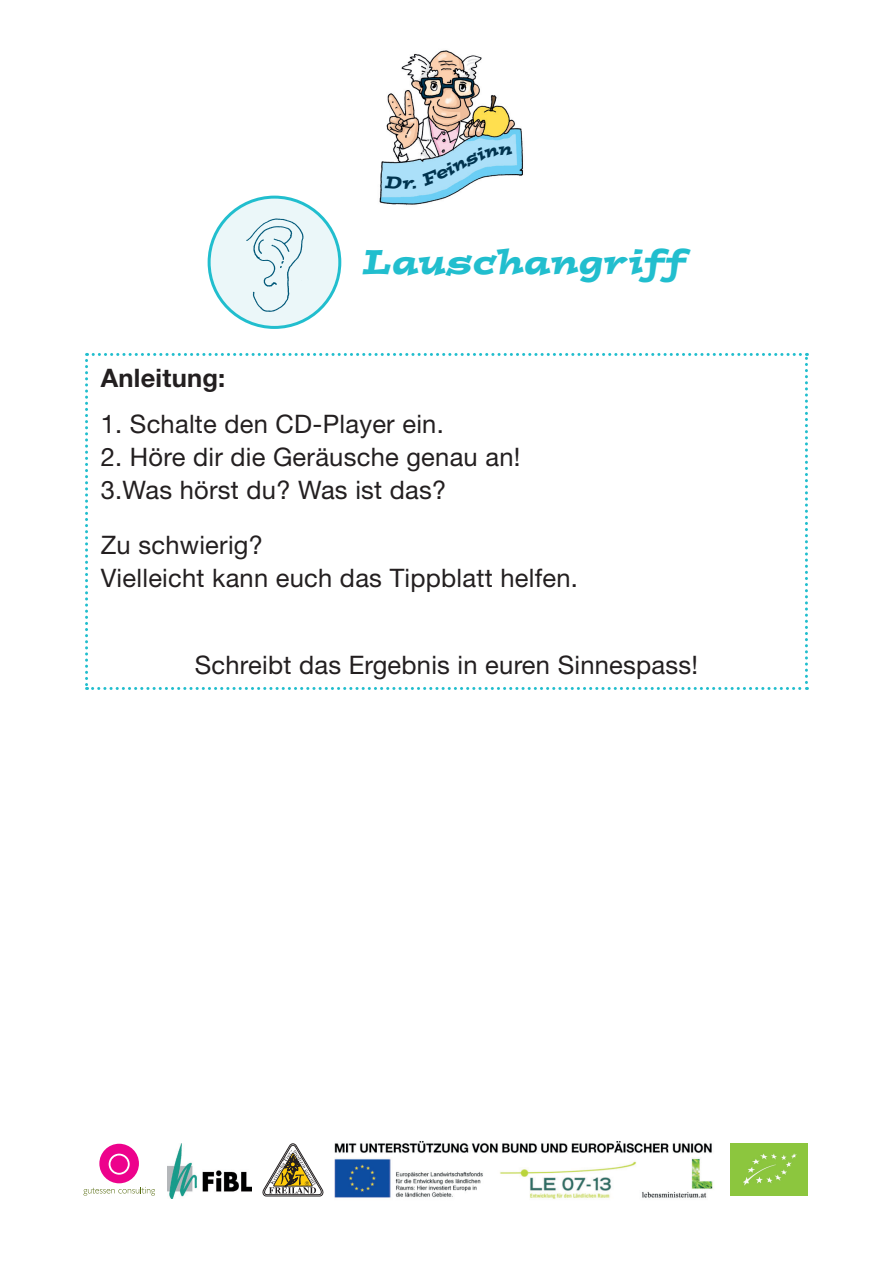
<style>
.page{position:relative;width:893px;height:1263px;background:#fff}
.page>*{position:absolute;margin:0;border:0;box-sizing:border-box;transform-origin:0 0}
.t1{font:italic 34.5px "Postino";letter-spacing:.02em;color:#21bece}
.t2{font:25.5px/33px "Helvetica Neue LT Std";letter-spacing:.01em;color:#231f20}
.t3{font:700 25.5px "Helvetica Neue LT Std";letter-spacing:.01em;color:#231f20}
</style>
<div class="page">
<img style="left:379px;top:50px;width:144px;height:155px">
<img style="left:319px;top:1141px;width:394px;height:59px">
<svg style="left:83px;top:1144px;width:72px;height:51px"></svg>
<img style="left:730px;top:1144px;width:78px;height:51px">
<img style="left:167px;top:1144px;width:84px;height:54px">
<svg style="left:263px;top:1144px;width:60px;height:52px"></svg>
<img style="left:209px;top:199px;width:131px;height:128px">
<div style="left:208px;top:196px;width:133px;height:133px;border:3px solid #21bece;border-radius:50%"></div>
<svg style="left:85px;top:353px;width:723px;height:337px"></svg>
<svg style="left:385px;top:146px;width:127px;height:43px"></svg>
<h1 class="t1" style="left:363px;top:239px;width:324px">Lauschangriff</h1>
<p class="t3" style="left:101px;top:362px;width:126px">Anleitung:</p>
<p class="t2" style="left:101px;top:407px;width:344px">1. Schalte den CD-Player ein.</p>
<p class="t2" style="left:101px;top:440px;width:421px">2. Höre dir die Geräusche genau an!<br>3.Was hörst du? Was ist das?</p>
<p class="t2" style="left:101px;top:528px;width:479px">Zu schwierig?<br>Vielleicht kann euch das Tippblatt helfen.</p>
<p class="t2" style="left:195px;top:648px;width:505px">Schreibt das Ergebnis in euren Sinnespass!</p>
</div>
